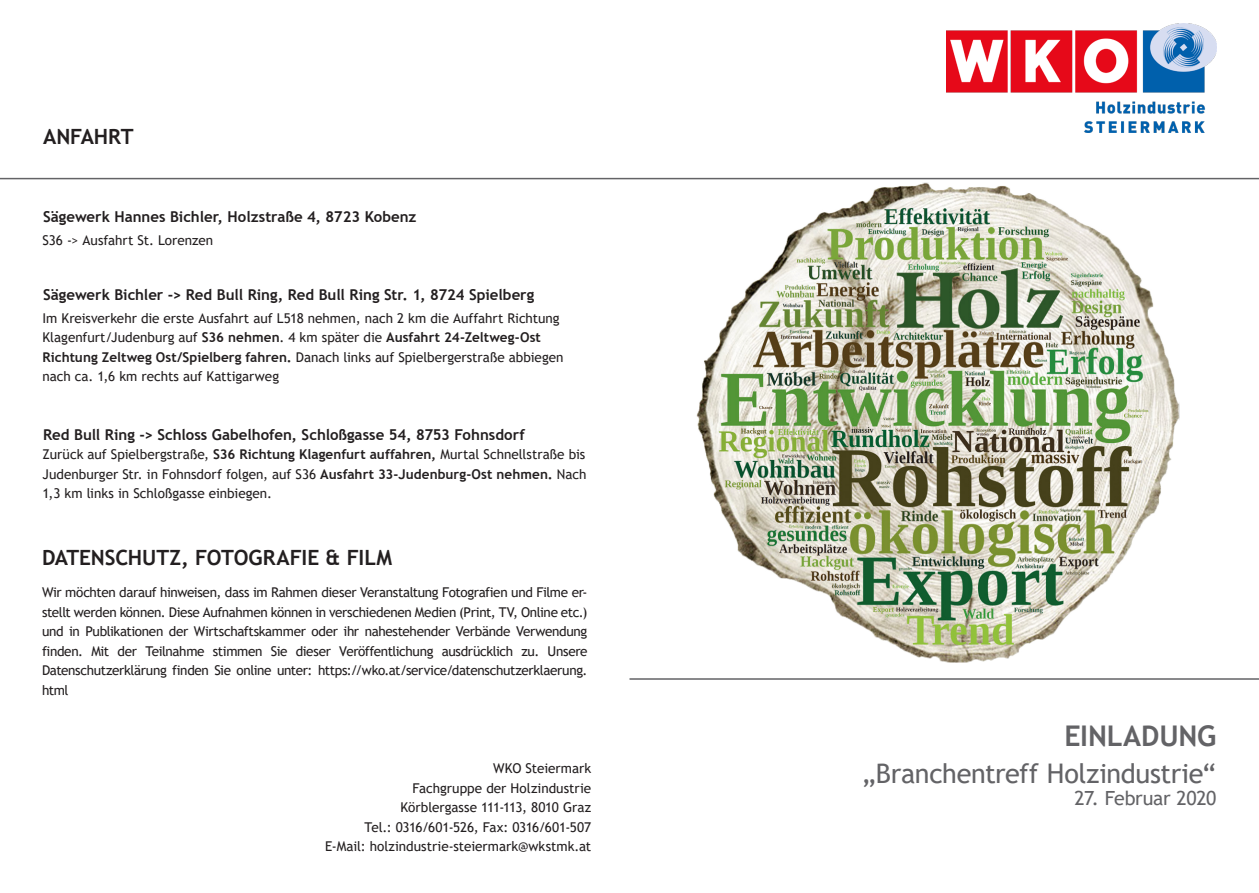
<style>
.page{position:relative;width:1259px;height:893px;background:#fff}
.page>*{position:absolute;margin:0;border:0;box-sizing:border-box;transform-origin:0 0}
.WKO_HEADLINE{font:700 28.5px "Trebuchet MS";letter-spacing:-.005em;color:#636366}
.WKO_Subheadline{font:27px "Trebuchet MS";letter-spacing:-.015em;color:#636366}
.HEADLINE_Fliesstext{font:700 21px "Trebuchet MS";letter-spacing:-.005em;color:#231f20}
.WKO_Subheadline-2{font:19.5px "Trebuchet MS";letter-spacing:-.015em;color:#636366}
.Fliesstext{font:700 15px "Trebuchet MS";color:#231f20}
.Fliesstext-2{font:13.5px/19.5px "Trebuchet MS";letter-spacing:-.005em;color:#231f20;text-align:justify}
.Absender{font:13.5px "Trebuchet MS";letter-spacing:-.005em;color:#231f20}
.s1{font-weight:700}
</style>
<div class="page">
<hr style="left:629px;top:678px;width:630px;height:2px;background:#636366">
<hr style="left:0;top:178px;width:1259px;height:1px;background:#636366">
<img style="left:946px;top:23px;width:270px;height:109px">
<img style="left:639px;top:179px;width:610px;height:501px">
<p class="HEADLINE_Fliesstext" style="left:43px;top:124px;width:92px">ANFAHRT</p>
<p class="Fliesstext" style="left:43px;top:207px;width:375px">Sägewerk Hannes Bichler, Holzstraße 4, 8723 Kobenz</p>
<p class="Fliesstext-2" style="left:43px;top:230px;width:172px">S36 -&gt; Ausfahrt St. Lorenzen</p>
<p class="Fliesstext" style="left:43px;top:285px;width:492px">Sägewerk Bichler -&gt; Red Bull Ring, Red Bull Ring Str. 1, 8724 Spielberg</p>
<p class="Fliesstext-2" style="left:43px;top:308px;width:522px;text-align:left">Im Kreisverkehr die erste Ausfahrt auf L518 nehmen, nach 2 km die Auffahrt Richtung Klagenfurt/Judenburg auf <span class="s1">S36 nehmen</span>. 4 km später die <span class="s1">Ausfahrt 24-Zeltweg-Ost Richtung Zeltweg Ost/Spielberg fahren.</span> Danach links auf Spielbergerstraße abbiegen nach ca. 1,6 km rechts auf Kattigarweg</p>
<p class="Fliesstext" style="left:43px;top:425px;width:483px">Red Bull Ring -&gt; Schloss Gabelhofen, Schloßgasse 54, 8753 Fohnsdorf</p>
<p class="Fliesstext-2" style="left:43px;top:444px;width:545px">Zurück auf Spielbergstraße, <span class="s1">S36 Richtung Klagenfurt auffahren,</span> Murtal Schnellstraße bis Judenburger Str. in Fohnsdorf folgen, auf S36 <span class="s1">Ausfahrt 33-Judenburg-Ost nehmen.</span> Nach 1,3 km links in Schloßgasse einbiegen.</p>
<p class="HEADLINE_Fliesstext" style="left:42px;top:544px;width:351px">DATENSCHUTZ, FOTOGRAFIE &amp; FILM</p>
<p class="Fliesstext-2" style="left:42px;top:582px;width:547px">Wir möchten darauf hinweisen, dass im Rahmen dieser Veranstaltung Fotografien und Filme er&shy;stellt werden können. Diese Aufnahmen können in verschiedenen Medien (Print, TV, Online etc.) und in Publikationen der Wirtschaftskammer oder ihr nahestehender Verbände Verwendung finden. Mit der Teilnahme stimmen Sie dieser Veröffentlichung ausdrücklich zu. Unsere Datenschutzerklärung finden Sie online unter: https://wko.at/service/datenschutzerklaerung. html</p>
<p class="Absender" style="left:493px;top:760px;width:99px">WKO Steiermark</p>
<p class="Absender" style="left:413px;top:779px;width:180px">Fachgruppe der Holzindustrie</p>
<p class="Absender" style="left:400px;top:799px;width:192px">Körblergasse 111-113, 8010 Graz</p>
<p class="Absender" style="left:364px;top:818px;width:228px">Tel.: 0316/601-526, Fax: 0316/601-507</p>
<p class="Absender" style="left:325px;top:838px;width:267px">E-Mail: holzindustrie-steiermark@wkstmk.at</p>
<p class="WKO_HEADLINE" style="left:1064px;top:718px;width:154px">EINLADUNG</p>
<p class="WKO_Subheadline" style="left:862px;top:756px;width:356px">„Branchentreff Holzindustrie“</p>
<p class="WKO_Subheadline-2" style="left:1074px;top:786px;width:143px">27. Februar 2020</p>
</div>
